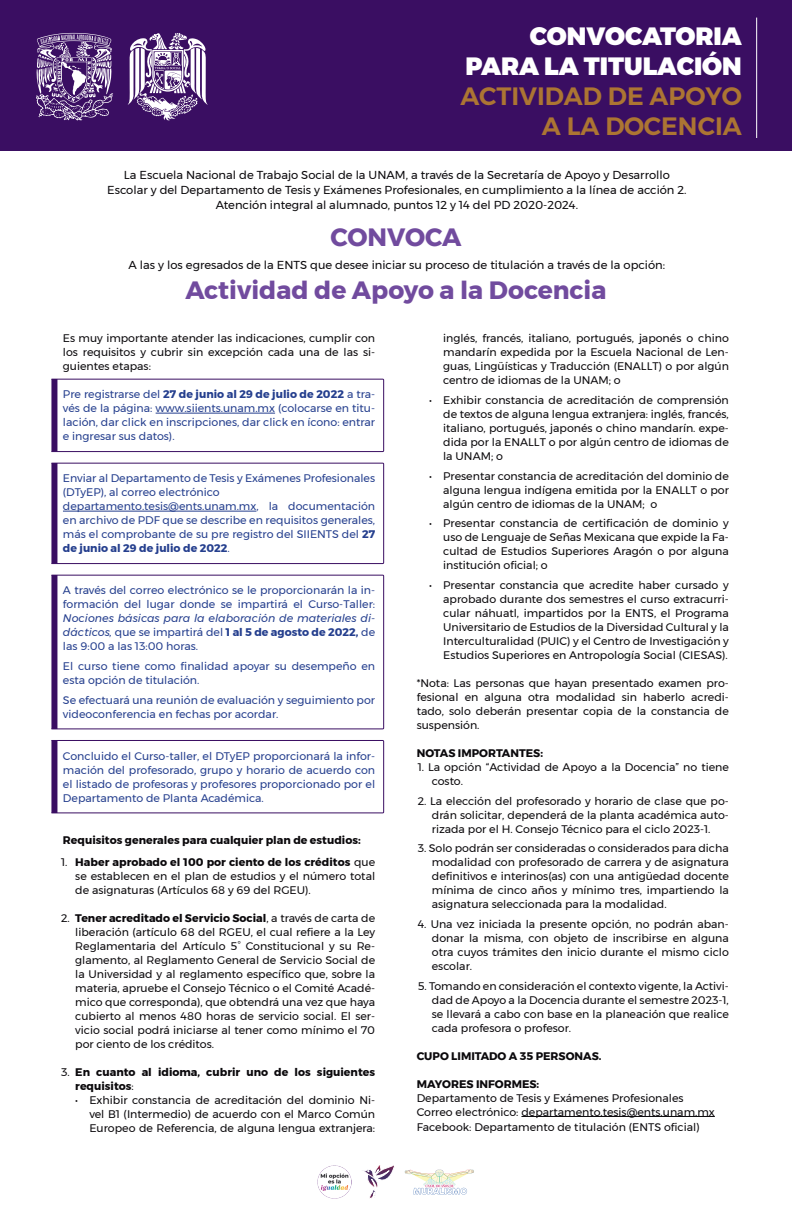
<style>
.page{position:relative;width:792px;height:1224px;background:#fff}
.page>*{position:absolute;margin:0;border:0;box-sizing:border-box;transform-origin:0 0}
.t1{font:700 25px "Montserrat";color:#714b9e}
.t2{font:900 25px/30px "Montserrat";color:#fff;text-align:right}
.t3{font:600 25px/30px "Montserrat";color:#ac7533;text-align:right}
.t4{font:11.5px/15px "Montserrat";color:#0b090c;text-align:center}
.t5{font:11px/14px "Montserrat";color:#0b090c;text-align:justify}
.t6{font:11px/14px "Montserrat";color:#253f8e}
.t7{font:700 11px/14px "Montserrat";color:#0b090c}
.t8{font:italic 11px/14px "Montserrat";color:#253f8e;text-align:justify}
.s1{font-weight:700}
.s2{font-style:normal}
.s3{font-weight:700;font-style:normal}
.s4{font-weight:400}
</style>
<div class="page">
<div style="left:0;top:0;width:792px;height:151px;background:#3a0e62"></div>
<svg style="left:128px;top:33px;width:80px;height:87px"></svg>
<svg style="left:36px;top:33px;width:77px;height:87px"></svg>
<hr style="left:756px;top:18px;width:1px;height:120px;background:#fff">
<img style="left:318px;top:1165px;width:34px;height:34px">
<svg style="left:405px;top:1169px;width:69px;height:26px"></svg>
<svg style="left:362px;top:1165px;width:32px;height:33px"></svg>
<svg style="left:51px;top:379px;width:333px;height:73px"></svg>
<hr style="left:156px;top:413px;width:119px;height:1px;background:#253f8e">
<svg style="left:51px;top:463px;width:333px;height:101px"></svg>
<hr style="left:63px;top:511px;width:193px;height:1px;background:#253f8e">
<svg style="left:51px;top:575px;width:333px;height:154px"></svg>
<svg style="left:51px;top:740px;width:333px;height:73px"></svg>
<hr style="left:521px;top:1116px;width:194px;height:1px;background:#0b090c">
<h1 class="t2" style="left:466px;top:21px;width:278px">CONVOCATORIA<br>PARA LA TITULACIÓN</h1>
<h1 class="t3" style="left:461px;top:81px;width:283px">ACTIVIDAD DE APOYO<br>A LA DOCENCIA</h1>
<p class="t4" style="left:107px;top:167px;width:581px">La Escuela Nacional de Trabajo Social de la UNAM, a través de la Secretaría de Apoyo y Desarrollo<br>Escolar y del Departamento de Tesis y Exámenes Profesionales, en cumplimiento a la línea de acción 2.<br>Atención integral al alumnado, puntos 12 y 14 del PD 2020-2024.</p>
<h1 class="t1" style="left:331px;top:217px;width:132px">CONVOCA</h1>
<p class="t4" style="left:129px;top:257px;width:538px">A las y los egresados de la ENTS que desee iniciar su proceso de titulación a través de la opción:</p>
<h1 class="t1" style="left:186px;top:270px;width:422px">Actividad de Apoyo a la Docencia</h1>
<p class="t5" style="left:63px;top:331px;width:314px">Es muy importante atender las indicaciones, cumplir con los requisitos y cubrir sin excepción cada una de las si&shy;guientes etapas:</p>
<p class="t6" style="left:63px;top:387px;width:314px;text-align:justify">Pre registrarse del <span class="s1">27 de junio al 29 de julio de 2022</span> a tra&shy;vés de la página: www.siients.unam.mx (colocarse en titu&shy;lación, dar click en inscripciones, dar click en ícono: entrar e ingresar sus datos).</p>
<p class="t6" style="left:63px;top:471px;width:314px">Enviar al Departamento de Tesis y Exámenes Profesionales (DTyEP), al correo electrónico departamento.tesis@ents.unam.mx, la documentación en archivo de PDF que se describe en requisitos generales, más el comprobante de su pre registro del SIIENTS del <span class="s1">27 de junio al 29 de julio de 2022</span>.</p>
<p class="t6" style="left:63px;top:583px;width:314px">A través del correo electrónico se le proporcionarán la in&shy;formación del lugar donde se impartirá el Curso-Taller:</p>
<p class="t8" style="left:63px;top:611px;width:314px">Nociones básicas para la elaboración de materiales di&shy;dácticos, <span class="s2">que se impartirá del</span> <span class="s3">1 al 5 de agosto de 2022,</span> <span class="s2">de las 9:00 a las 13:00 horas.</span></p>
<p class="t6" style="left:63px;top:659px;width:314px">El curso tiene como finalidad apoyar su desempeño en esta opción de titulación.</p>
<p class="t6" style="left:63px;top:693px;width:314px">Se efectuará una reunión de evaluación y seguimiento por videoconferencia en fechas por acordar.</p>
<p class="t6" style="left:63px;top:749px;width:314px;text-align:justify">Concluido el Curso-taller, el DTyEP proporcionará la infor&shy;mación del profesorado, grupo y horario de acuerdo con el listado de profesoras y profesores proporcionado por el Departamento de Planta Académica.</p>
<p class="t7" style="left:63px;top:833px;width:299px">Requisitos generales para cualquier plan de estudios:</p>
<p class="t5" style="left:75px;top:855px;width:301px;text-indent:-14px">1. <span class="s1">Haber aprobado el 100 por ciento de los créditos</span> que se establecen en el plan de estudios y el número total de asignaturas (Artículos 68 y 69 del RGEU).</p>
<p class="t5" style="left:75px;top:911px;width:301px;text-indent:-14px">2. <span class="s1">Tener acreditado el Servicio Social</span>, a través de carta de liberación (artículo 68 del RGEU, el cual refiere a la Ley Reglamentaria del Artículo 5° Constitucional y su Re&shy;glamento, al Reglamento General de Servicio Social de la Universidad y al reglamento específico que, sobre la materia, apruebe el Consejo Técnico o el Comité Acadé&shy;mico que corresponda), que obtendrá una vez que haya cubierto al menos 480 horas de servicio social. El ser&shy;vicio social podrá iniciarse al tener como mínimo el 70 por ciento de los créditos.</p>
<p class="t7" style="left:75px;top:1065px;width:301px;text-indent:-14px"><span class="s4">3.</span> En cuanto al idioma, cubrir uno de los siguientes requisitos<span class="s4">:</span></p>
<p class="t5" style="left:89px;top:1093px;width:287px;text-indent:-14px">• Exhibir constancia de acreditación del dominio Ni&shy;vel B1 (Intermedio) de acuerdo con el Marco Común Europeo de Referencia, de alguna lengua extranjera:</p>
<p class="t5" style="left:443px;top:331px;width:287px">inglés, francés, italiano, portugués, japonés o chino mandarín expedida por la Escuela Nacional de Len&shy;guas, Lingüísticas y Traducción (ENALLT) o por algún centro de idiomas de la UNAM; o</p>
<p class="t5" style="left:443px;top:393px;width:287px;text-indent:-14px">• Exhibir constancia de acreditación de comprensión de textos de alguna lengua extranjera: inglés, francés, italiano, portugués, japonés o chino mandarín. expe&shy;dida por la ENALLT o por algún centro de idiomas de la UNAM; o</p>
<p class="t5" style="left:443px;top:469px;width:287px;text-indent:-14px">• Presentar constancia de acreditación del dominio de alguna lengua indígena emitida por la ENALLT o por algún centro de idiomas de la UNAM; o</p>
<p class="t5" style="left:443px;top:516px;width:287px;text-indent:-14px">• Presentar constancia de certificación de dominio y uso de Lenguaje de Señas Mexicana que expide la Fa&shy;cultad de Estudios Superiores Aragón o por alguna institución oficial; o</p>
<p class="t5" style="left:443px;top:578px;width:287px;text-indent:-14px">• Presentar constancia que acredite haber cursado y aprobado durante dos semestres el curso extracurri&shy;cular náhuatl, impartidos por la ENTS, el Programa Universitario de Estudios de la Diversidad Cultural y la Interculturalidad (PUIC) y el Centro de Investigación y Estudios Superiores en Antropología Social (CIESAS).</p>
<p class="t5" style="left:417px;top:676px;width:314px">*Nota: Las personas que hayan presentado examen pro&shy;fesional en alguna otra modalidad sin haberlo acredi&shy;tado, solo deberán presentar copia de la constancia de suspensión.</p>
<p class="t7" style="left:417px;top:746px;width:128px">NOTAS IMPORTANTES:</p>
<p class="t5" style="left:432px;top:760px;width:299px;text-indent:-14px">1. La opción “Actividad de Apoyo a la Docencia” no tiene costo.</p>
<p class="t5" style="left:432px;top:794px;width:299px;text-indent:-14px">2. La elección del profesorado y horario de clase que po&shy;drán solicitar, dependerá de la planta académica auto&shy;rizada por el H. Consejo Técnico para el ciclo 2023-1.</p>
<p class="t5" style="left:432px;top:841px;width:299px;text-indent:-14px">3. Solo podrán ser consideradas o considerados para dicha modalidad con profesorado de carrera y de asignatura definitivos e interinos(as) con una antigüedad docente mínima de cinco años y mínimo tres, impartiendo la asignatura seleccionada para la modalidad.</p>
<p class="t5" style="left:432px;top:917px;width:299px;text-indent:-14px">4. Una vez iniciada la presente opción, no podrán aban&shy;donar la misma, con objeto de inscribirse en alguna otra cuyos trámites den inicio durante el mismo ciclo escolar.</p>
<p class="t5" style="left:432px;top:979px;width:299px;text-indent:-14px">5. Tomando en consideración el contexto vigente, la Activi&shy;dad de Apoyo a la Docencia durante el semestre 2023-1, se llevará a cabo con base en la planeación que realice cada profesora o profesor.</p>
<p class="t7" style="left:417px;top:1049px;width:186px">CUPO LIMITADO A 35 PERSONAS.</p>
<p class="t7" style="left:417px;top:1077px;width:124px">MAYORES INFORMES:</p>
<p class="t5" style="left:417px;top:1091px;width:300px">Departamento de Tesis y Exámenes Profesionales<br>Correo electrónico: departamento.tesis@ents.unam.mx</p>
<p class="t5" style="left:417px;top:1120px;width:284px">Facebook: Departamento de titulación (ENTS oficial)</p>
</div>
